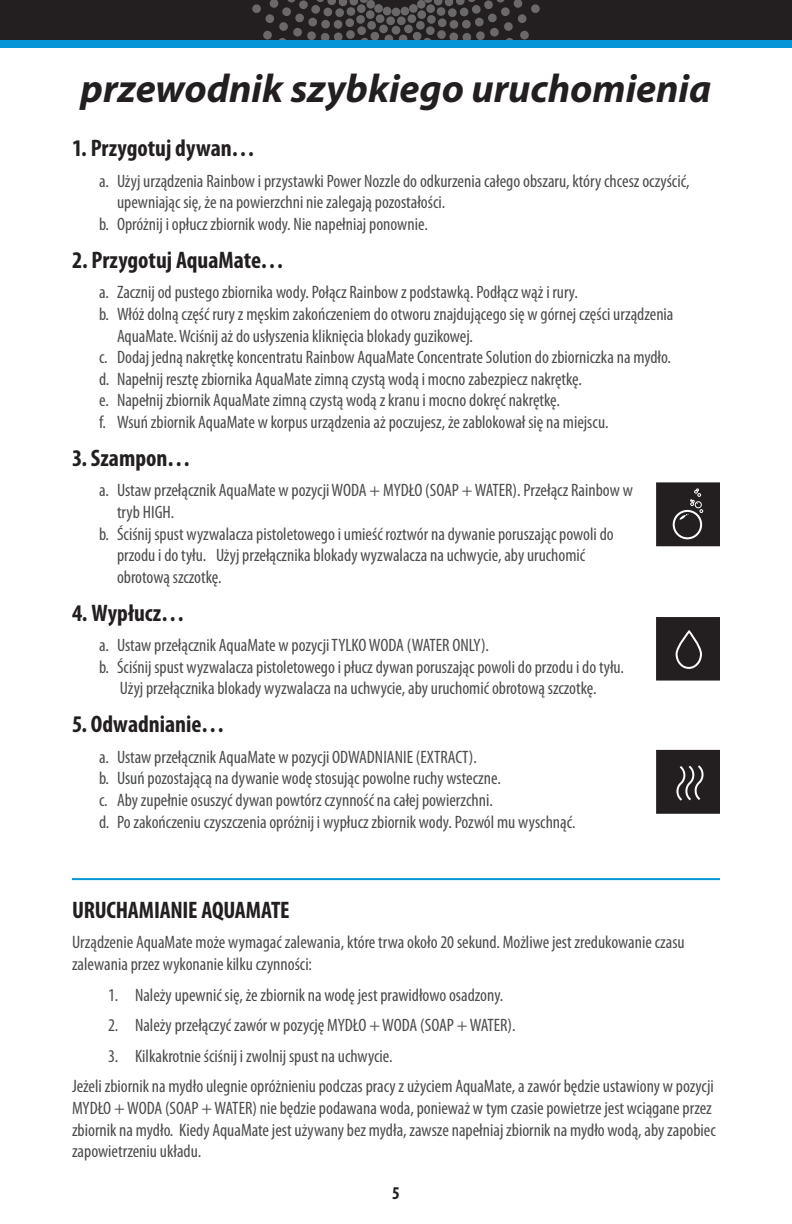
<style>
.page{position:relative;width:792px;height:1224px;background:#fff}
.page>*{position:absolute;margin:0;border:0;box-sizing:border-box;transform-origin:0 0}
.t1{font:italic 700 40px "Myriad Pro";color:#231f20}
.t2{font:700 condensed 24px "Myriad Pro";color:#231f20}
.t3{font:condensed 18px/21.6px "Myriad Pro";color:#4b4c4d}
.t4{font:700 condensed 18px "Myriad Pro";color:#231f20}
</style>
<div class="page">
<div style="left:0;top:0;width:792px;height:40px;background:#231f20"></div>
<svg style="left:252px;top:0;width:288px;height:40px"></svg>
<div style="left:0;top:40px;width:792px;height:8px;background:#0696d7"></div>
<hr style="left:72px;top:878px;width:648px;height:2px;background:#0696d7">
<div style="left:657px;top:483px;width:63px;height:63px;background:#231f20"></div>
<div style="left:656px;top:482px;width:64px;height:64px;border:1px solid #231f20"></div>
<div style="left:673px;top:510px;width:29px;height:29px;border:2px solid #fff;border-radius:50%"></div>
<svg style="left:679px;top:489px;width:24px;height:31px"></svg>
<div style="left:656px;top:618px;width:64px;height:63px;background:#231f20;border:1px solid #231f20"></div>
<svg style="left:675px;top:631px;width:27px;height:38px"></svg>
<div style="left:657px;top:750px;width:62px;height:63px;background:#231f20"></div>
<div style="left:656px;top:750px;width:64px;height:64px;border:1px solid #231f20"></div>
<svg style="left:676px;top:765px;width:28px;height:36px"></svg>
<p class="t1" style="left:81px;top:63px;width:632px">przewodnik szybkiego uruchomienia</p>
<p class="t2" style="left:72px;top:133px;width:185px">1. Przygotuj dywan…</p>
<p class="t3" style="left:117px;top:170px;width:574px;text-indent:-18px">a. Użyj urządzenia Rainbow i przystawki Power Nozzle do odkurzenia całego obszaru, który chcesz oczyścić, upewniając się, że na powierzchni nie zalegają pozostałości.</p>
<p class="t3" style="left:99px;top:213px;width:330px">b. Opróżnij i opłucz zbiornik wody. Nie napełniaj ponownie.</p>
<p class="t2" style="left:72px;top:245px;width:214px">2. Przygotuj AquaMate…</p>
<p class="t3" style="left:99px;top:281px;width:480px">a. Zacznij od pustego zbiornika wody. Połącz Rainbow z podstawką. Podłącz wąż i rury.</p>
<p class="t3" style="left:117px;top:303px;width:558px;text-indent:-18px">b. Włóż dolną część rury z męskim zakończeniem do otworu znajdującego się w górnej części urządzenia<br>AquaMate. Wciśnij aż do usłyszenia kliknięcia blokady guzikowej.</p>
<p class="t3" style="left:99px;top:346px;width:573px">c. Dodaj jedną nakrętkę koncentratu Rainbow AquaMate Concentrate Solution do zbiorniczka na mydło.</p>
<p class="t3" style="left:99px;top:368px;width:485px">d. Napełnij resztę zbiornika AquaMate zimną czystą wodą i mocno zabezpiecz nakrętkę.</p>
<p class="t3" style="left:99px;top:389px;width:463px">e. Napełnij zbiornik AquaMate zimną czystą wodą z kranu i mocno dokręć nakrętkę.</p>
<p class="t3" style="left:99px;top:411px;width:511px">f. Wsuń zbiornik AquaMate w korpus urządzenia aż poczujesz, że zablokował się na miejscu.</p>
<p class="t2" style="left:72px;top:443px;width:120px">3. Szampon…</p>
<p class="t3" style="left:117px;top:479px;width:517px;text-indent:-18px">a. Ustaw przełącznik AquaMate w pozycji WODA + MYDŁO (SOAP + WATER). Przełącz Rainbow w tryb HIGH.</p>
<p class="t3" style="left:117px;top:523px;width:498px;text-indent:-18px">b. Ściśnij spust wyzwalacza pistoletowego i umieść roztwór na dywanie poruszając powoli do przodu i do tyłu. Użyj przełącznika blokady wyzwalacza na uchwycie, aby uruchomić obrotową szczotkę.</p>
<p class="t2" style="left:72px;top:598px;width:114px">4. Wypłucz…</p>
<p class="t3" style="left:99px;top:634px;width:392px">a. Ustaw przełącznik AquaMate w pozycji TYLKO WODA (WATER ONLY).</p>
<p class="t3" style="left:99px;top:656px;width:527px;text-align:center">b. Ściśnij spust wyzwalacza pistoletowego i płucz dywan poruszając powoli do przodu i do tyłu.<br>Użyj przełącznika blokady wyzwalacza na uchwycie, aby uruchomić obrotową szczotkę.</p>
<p class="t2" style="left:72px;top:709px;width:154px">5. Odwadnianie…</p>
<p class="t3" style="left:99px;top:746px;width:380px">a. Ustaw przełącznik AquaMate w pozycji ODWADNIANIE (EXTRACT).</p>
<p class="t3" style="left:99px;top:767px;width:404px">b. Usuń pozostającą na dywanie wodę stosując powolne ruchy wsteczne.</p>
<p class="t3" style="left:99px;top:789px;width:395px">c. Aby zupełnie osuszyć dywan powtórz czynność na całej powierzchni.</p>
<p class="t3" style="left:99px;top:811px;width:478px">d. Po zakończeniu czyszczenia opróżnij i wypłucz zbiornik wody. Pozwól mu wyschnąć.</p>
<p class="t2" style="left:72px;top:895px;width:219px">URUCHAMIANIE AQUAMATE</p>
<p class="t3" style="left:72px;top:932px;width:614px">Urządzenie AquaMate może wymagać zalewania, które trwa około 20 sekund. Możliwe jest zredukowanie czasu zalewania przez wykonanie kilku czynności:</p>
<p class="t3" style="left:108px;top:984px;width:397px">1. Należy upewnić się, że zbiornik na wodę jest prawidłowo osadzony.</p>
<p class="t3" style="left:108px;top:1014px;width:409px">2. Należy przełączyć zawór w pozycję MYDŁO + WODA (SOAP + WATER).</p>
<p class="t3" style="left:108px;top:1045px;width:286px">3. Kilkakrotnie ściśnij i zwolnij spust na uchwycie.</p>
<p class="t3" style="left:72px;top:1076px;width:645px">Jeżeli zbiornik na mydło ulegnie opróżnieniu podczas pracy z użyciem AquaMate, a zawór będzie ustawiony w pozycji MYDŁO + WODA (SOAP + WATER) nie będzie podawana woda, ponieważ w tym czasie powietrze jest wciągane przez zbiornik na mydło. Kiedy AquaMate jest używany bez mydła, zawsze napełniaj zbiornik na mydło wodą, aby zapobiec zapowietrzeniu układu.</p>
<p class="t4" style="left:392px;top:1181px;width:9px">5</p>
</div>
